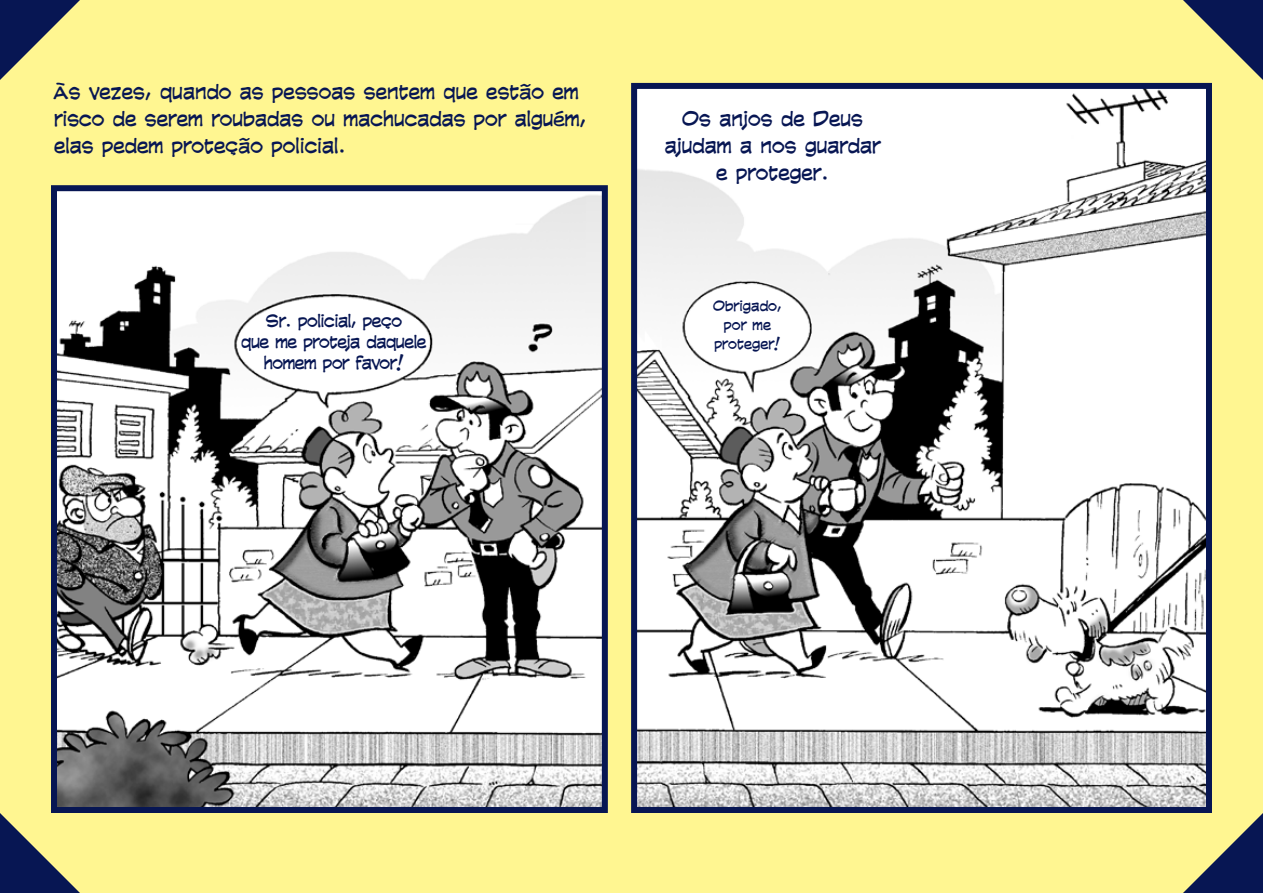
<style>
.page{position:relative;width:1263px;height:893px;background:#fff691}
.page>*{position:absolute;margin:0;border:0;box-sizing:border-box;transform-origin:0 0}
.t1{font:19.5px/27px "CC Comicrazy";letter-spacing:.01em;color:#071653}
.t2{font:16.5px/21px "CC Comicrazy";letter-spacing:-.02em;color:#071653;text-align:center}
.t3{font:13.65px/18.9px "CC Comicrazy";letter-spacing:.01em;color:#071653;text-align:center}
</style>
<div class="page">
<svg style="left:0;top:0;width:80px;height:80px"></svg>
<svg style="left:0;top:813px;width:80px;height:80px"></svg>
<svg style="left:1183px;top:0;width:80px;height:80px"></svg>
<svg style="left:1183px;top:813px;width:80px;height:80px"></svg>
<img style="left:58px;top:192px;width:543px;height:614px">
<div style="left:51px;top:185px;width:557px;height:628px;border:6px solid #071653"></div>
<img style="left:638px;top:90px;width:567px;height:716px">
<div style="left:631px;top:83px;width:581px;height:730px;border:6px solid #071653"></div>
<p class="t1" style="left:54px;top:77px;width:534px">Às vezes, quando as pessoas sentem que estão em risco de serem roubadas ou machucadas por alguém, elas pedem proteção policial.</p>
<p class="t2" style="left:241px;top:310px;width:187px">Sr. policial, peço<br>que me proteja daquele homem por favor!</p>
<p class="t1" style="left:665px;top:104px;width:217px;text-align:center">Os anjos de Deus ajudam a nos guardar e proteger.</p>
<p class="t3" style="left:713px;top:296px;width:70px">Obrigado, por me proteger!</p>
</div>
